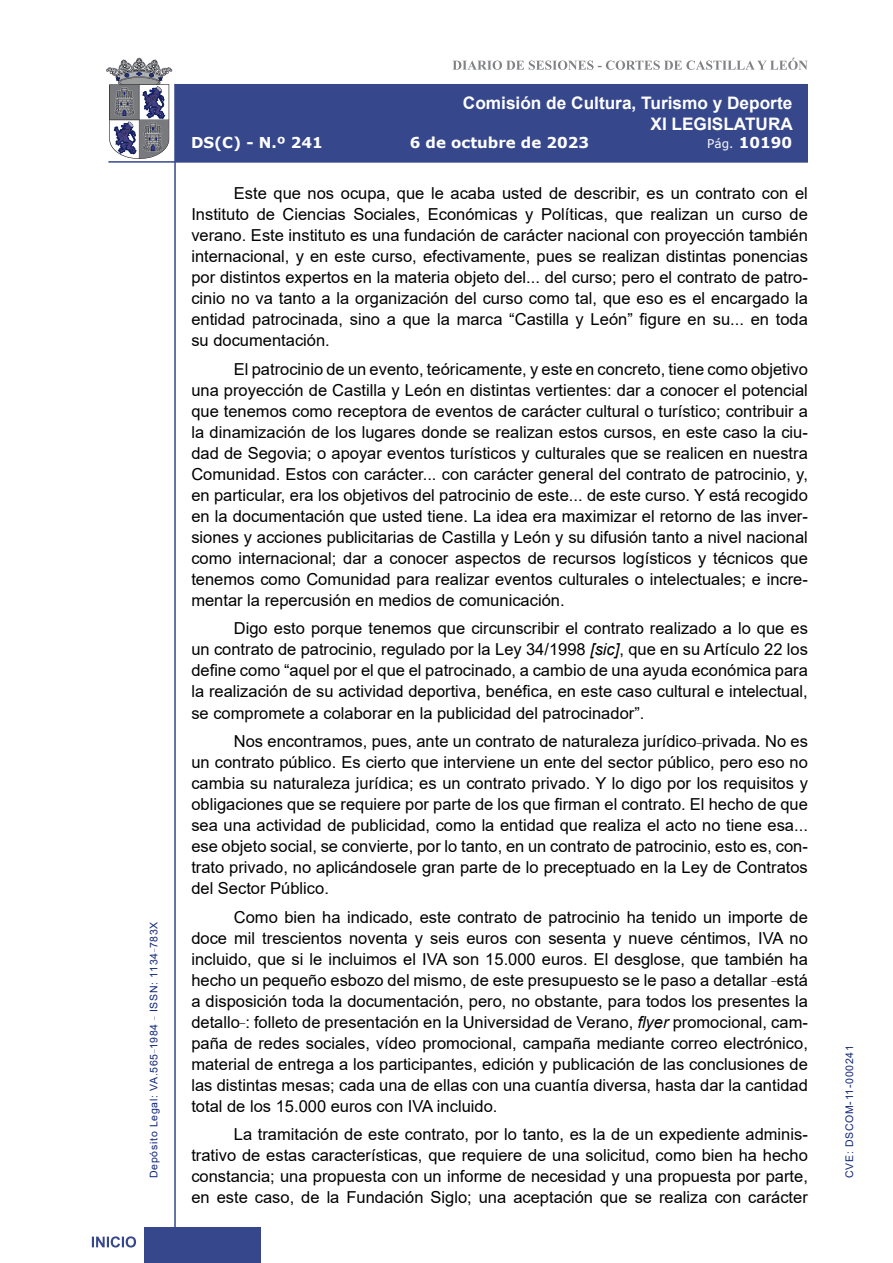
<style>
.page{position:relative;width:893px;height:1263px;background:#fff}
.page>*{position:absolute;margin:0;border:0;box-sizing:border-box;transform-origin:0 0}
.t1{font:700 17.25px/20.7px "Arial";color:#fff;text-align:right}
.t2{font:16.5px/21px "Arial";color:#000;text-align:justify}
.t3{font:700 15px "Verdana";color:#fff}
.t4{font:10.5px "Arial";letter-spacing:.065em;color:#122678}
.s1{font-weight:400;font-size:12px}
.s2{font-style:italic}
</style>
<div class="page">
<svg style="left:452px;top:58px;width:356px;height:12px"></svg>
<hr style="left:174px;top:84px;width:2px;height:1179px;background:#36478c">
<div style="left:144px;top:1227px;width:117px;height:36px;background:#36478c"></div>
<div style="left:175px;top:84px;width:633px;height:78px;background:#36478c"></div>
<hr style="left:108px;top:161px;width:700px;height:2px;background:#36478c">
<svg style="left:92px;top:1236px;width:44px;height:11px"></svg>
<svg style="left:106px;top:58px;width:66px;height:101px"></svg>
<p class="t4" style="left:146px;top:1178px;width:258px;rotate:-90deg">Depósito Legal: VA.565<sup>_</sup>1984 <sup>_</sup> ISSN: 1134<sup>_</sup>783X</p>
<p class="t1" style="left:463px;top:93px;width:332px">Comisión de Cultura, Turismo y Deporte<br>XI LEGISLATURA</p>
<p class="t3" style="left:191px;top:132px;width:133px">DS(C) - N.º 241</p>
<p class="t3" style="left:410px;top:132px;width:181px">6 de octubre de 2023</p>
<p class="t3" style="left:707px;top:132px;width:86px"><span class="s1">Pág.</span> 10190</p>
<p class="t2" style="left:191px;top:183px;width:618px;text-indent:43px">Este que nos ocupa, que le acaba usted de describir, es un contrato con el Instituto de Ciencias Sociales, Económicas y Políticas, que realizan un curso de verano. Este instituto es una fundación de carácter nacional con proyección también internacional, y en este curso, efectivamente, pues se realizan distintas ponencias por distintos expertos en la materia objeto del... del curso; pero el contrato de patro&shy;cinio no va tanto a la organización del curso como tal, que eso es el encargado la entidad patrocinada, sino a que la marca “Castilla y León” figure en su... en toda su documentación.</p>
<p class="t2" style="left:191px;top:358px;width:618px;text-indent:43px">El patrocinio de un evento, teóricamente, y este en concreto, tiene como objetivo una proyección de Castilla y León en distintas vertientes: dar a conocer el potencial que tenemos como receptora de eventos de carácter cultural o turístico; contribuir a la dinamización de los lugares donde se realizan estos cursos, en este caso la ciu&shy;dad de Segovia; o apoyar eventos turísticos y culturales que se realicen en nuestra Comunidad. Estos con carácter... con carácter general del contrato de patrocinio, y, en particular, era los objetivos del patrocinio de este... de este curso. Y está recogido en la documentación que usted tiene. La idea era maximizar el retorno de las inver&shy;siones y acciones publicitarias de Castilla y León y su difusión tanto a nivel nacional como internacional; dar a conocer aspectos de recursos logísticos y técnicos que tenemos como Comunidad para realizar eventos culturales o intelectuales; e incre&shy;mentar la repercusión en medios de comunicación.</p>
<p class="t2" style="left:191px;top:618px;width:618px;text-indent:43px">Digo esto porque tenemos que circunscribir el contrato realizado a lo que es un contrato de patrocinio, regulado por la Ley 34/1998 <span class="s2">[sic]</span>, que en su Artículo 22 los define como “aquel por el que el patrocinado, a cambio de una ayuda económica para la realización de su actividad deportiva, benéfica, en este caso cultural e intelectual, se compromete a colaborar en la publicidad del patrocinador”.</p>
<p class="t2" style="left:191px;top:731px;width:618px;text-indent:43px">Nos encontramos, pues, ante un contrato de naturaleza jurídico<sup>_</sup>privada. No es un contrato público. Es cierto que interviene un ente del sector público, pero eso no cambia su naturaleza jurídica; es un contrato privado. Y lo digo por los requisitos y obligaciones que se requiere por parte de los que firman el contrato. El hecho de que sea una actividad de publicidad, como la entidad que realiza el acto no tiene esa... ese objeto social, se convierte, por lo tanto, en un contrato de patrocinio, esto es, con&shy;trato privado, no aplicándosele gran parte de lo preceptuado en la Ley de Contratos del Sector Público.</p>
<p class="t2" style="left:191px;top:906px;width:618px;text-indent:43px">Como bien ha indicado, este contrato de patrocinio ha tenido un importe de doce mil trescientos noventa y seis euros con sesenta y nueve céntimos, IVA no incluido, que si le incluimos el IVA son 15.000 euros. El desglose, que también ha hecho un pequeño esbozo del mismo, de este presupuesto se le paso a detallar <sup>_</sup>está a disposición toda la documentación, pero, no obstante, para todos los presentes la detallo<sup>_</sup>: folleto de presentación en la Universidad de Verano, <span class="s2">flyer</span> promocional, cam&shy;paña de redes sociales, vídeo promocional, campaña mediante correo electrónico, material de entrega a los participantes, edición y publicación de las conclusiones de las distintas mesas; cada una de ellas con una cuantía diversa, hasta dar la cantidad total de los 15.000 euros con IVA incluido.</p>
<p class="t2" style="left:191px;top:1123px;width:618px;text-indent:43px">La tramitación de este contrato, por lo tanto, es la de un expediente adminis&shy;trativo de estas características, que requiere de una solicitud, como bien ha hecho constancia; una propuesta con un informe de necesidad y una propuesta por parte, en este caso, de la Fundación Siglo; una aceptación que se realiza con carácter</p>
<p class="t4" style="left:842px;top:1178px;width:134px;rotate:-90deg">CVE: DSCOM-11-000241</p>
</div>
